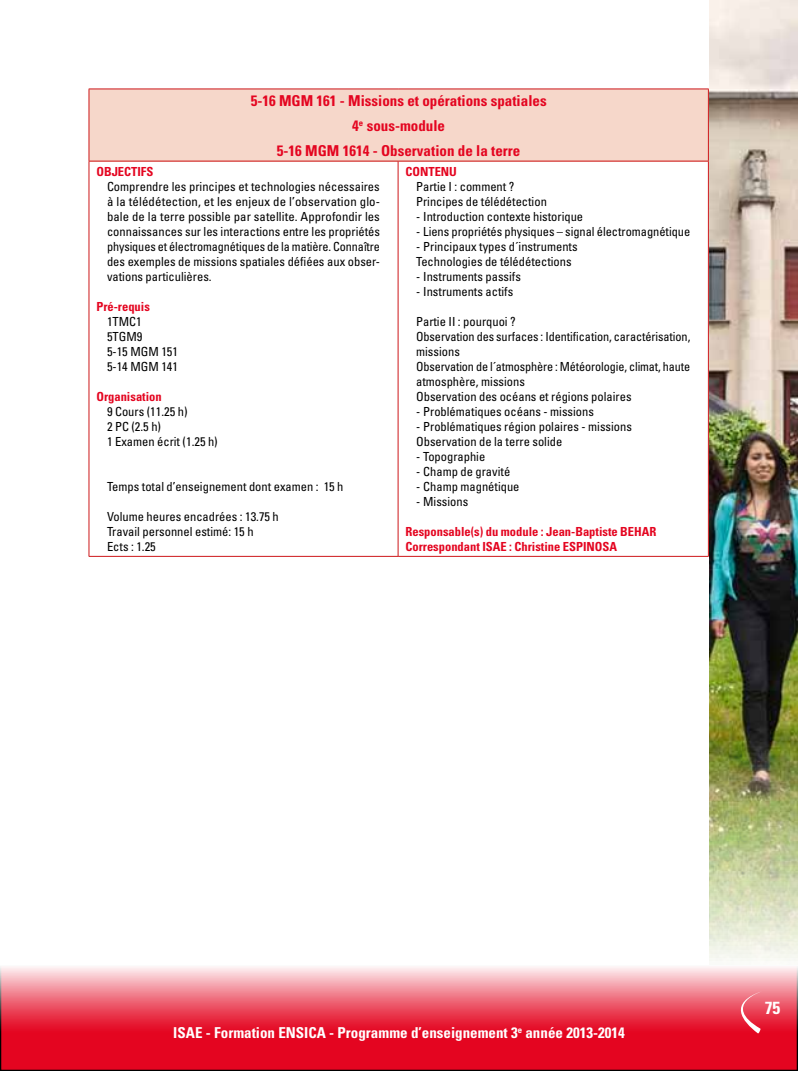
<style>
.page{position:relative;width:798px;height:1071px;background:#fff}
.page>*{position:absolute;margin:0;border:0;box-sizing:border-box;transform-origin:0 0}
.t1{font:700 condensed 17.5px "Univers";color:#fff}
.t2{font:700 condensed 15px/25.1px "Univers";color:#e40520;text-align:center}
.t3{font:700 condensed 15px "Univers";color:#fff}
.t4{font:condensed 12.5px/15px "Univers";color:#000}
.t5{font:700 condensed 12.5px/15px "Univers";color:#e40520}
</style>
<div class="page">
<svg style="left:2px;top:967px;width:793px;height:101px;background:#eb4a5e"></svg>
<svg style="left:719px;top:990px;width:43px;height:43px;background:#eb5265"></svg>
<img style="left:709px;top:0;width:88px;height:961px">
<div style="left:89px;top:89px;width:619px;height:72px;background:#f6d7ca"></div>
<hr style="left:89px;top:89px;width:309px;height:1px;background:#cd171a">
<hr style="left:89px;top:89px;width:1px;height:72px;background:#cd171a">
<hr style="left:398px;top:89px;width:310px;height:1px;background:#cd171a">
<hr style="left:707px;top:89px;width:1px;height:72px;background:#cd171a">
<hr style="left:89px;top:161px;width:309px;height:1px;background:#cd171a">
<hr style="left:89px;top:161px;width:1px;height:395px;background:#cd171a">
<hr style="left:398px;top:161px;width:310px;height:1px;background:#cd171a">
<hr style="left:397px;top:161px;width:1px;height:395px;background:#cd171a">
<hr style="left:707px;top:161px;width:1px;height:395px;background:#cd171a">
<hr style="left:89px;top:556px;width:309px;height:1px;background:#cd171a">
<hr style="left:398px;top:556px;width:310px;height:1px;background:#cd171a">
<p class="t2" style="left:250px;top:88px;width:297px">5-16 MGM 161 - Missions et opérations spatiales<br>4<sup>e</sup> sous-module<br>5-16 MGM 1614 - Observation de la terre</p>
<p class="t5" style="left:96px;top:164px;width:58px">OBJECTIFS</p>
<p class="t4" style="left:107px;top:179px;width:274px;text-align:justify">Comprendre les principes et technologies nécessaires à la télédétection, et les enjeux de l’observation glo&shy;bale de la terre possible par satellite. Approfondir les connaissances sur les interactions entre les propriétés physiques et électromagnétiques de la matière. Connaître des exemples de missions spatiales défiées aux obser&shy;vations particulières.</p>
<p class="t5" style="left:96px;top:299px;width:55px">Pré-requis</p>
<p class="t4" style="left:107px;top:314px;width:72px">1TMC1<br>5TGM9<br>5-15 MGM 151<br>5-14 MGM 141</p>
<p class="t5" style="left:96px;top:389px;width:67px">Organisation</p>
<p class="t4" style="left:107px;top:404px;width:112px">9 Cours (11.25 h)<br>2 PC (2.5 h)<br>1 Examen écrit (1.25 h)</p>
<p class="t4" style="left:107px;top:479px;width:238px">Temps total d’enseignement dont examen : 15 h</p>
<p class="t4" style="left:107px;top:509px;width:173px">Volume heures encadrées : 13.75 h<br>Travail personnel estimé: 15 h<br>Ects : 1.25</p>
<p class="t5" style="left:405px;top:164px;width:53px">CONTENU</p>
<p class="t4" style="left:416px;top:179px;width:132px">Partie I : comment ?<br>Principes de télédétection</p>
<p class="t4" style="left:416px;top:209px;width:168px">- Introduction contexte historique</p>
<p class="t4" style="left:416px;top:224px;width:275px">- Liens propriétés physiques – signal électromagnétique</p>
<p class="t4" style="left:416px;top:239px;width:163px">- Principaux types d´instruments<br>Technologies de télédétections</p>
<p class="t4" style="left:416px;top:269px;width:106px">- Instruments passifs</p>
<p class="t4" style="left:416px;top:284px;width:99px">- Instruments actifs</p>
<p class="t4" style="left:416px;top:314px;width:276px">Partie II : pourquoi ?<br>Observation des surfaces : Identification, caractérisation, missions<br>Observation de l´atmosphère : Météorologie, climat, haute atmosphère, missions<br>Observation des océans et régions polaires</p>
<p class="t4" style="left:416px;top:404px;width:179px">- Problématiques océans - missions</p>
<p class="t4" style="left:416px;top:419px;width:217px">- Problématiques région polaires - missions<br>Observation de la terre solide</p>
<p class="t4" style="left:416px;top:449px;width:71px">- Topographie</p>
<p class="t4" style="left:416px;top:464px;width:96px">- Champ de gravité</p>
<p class="t4" style="left:416px;top:479px;width:105px">- Champ magnétique</p>
<p class="t4" style="left:416px;top:494px;width:54px">- Missions</p>
<p class="t5" style="left:405px;top:524px;width:252px">Responsable(s) du module : Jean-Baptiste BEHAR<br>Correspondant ISAE : Christine ESPINOSA</p>
<p class="t3" style="left:173px;top:1022px;width:452px">ISAE - Formation ENSICA - Programme d’enseignement 3<sup>e</sup> année 2013-2014</p>
<h1 class="t1" style="left:764px;top:996px;width:17px">75</h1>
</div>
